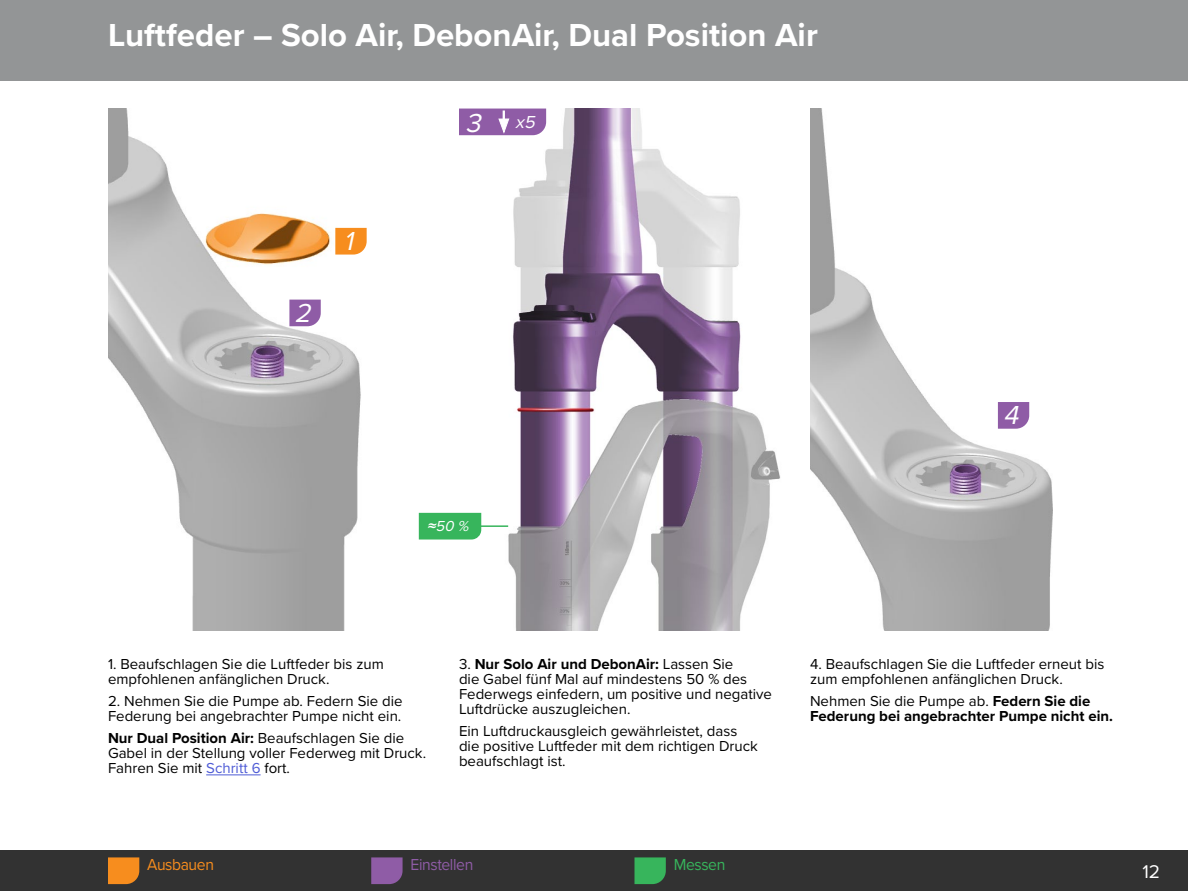
<style>
.page{position:relative;width:1188px;height:891px;background:#fff}
.page>*{position:absolute;margin:0;border:0;box-sizing:border-box;transform-origin:0 0}
.t1{font:700 33px "Proxima Nova";color:#fff}
.t2{font:italic 27px "Proxima Nova";color:#fff}
.t3{font:19.2px "Proxima Nova";color:#fff}
.t4{font:italic 18px "Proxima Nova";color:#fff}
.t5{font:16.5px "Proxima Nova";letter-spacing:-.025em;color:#8f5ca6;scale:.95 1}
.t6{font:16.5px "Proxima Nova";letter-spacing:-.025em;color:#f78d1e;scale:.95 1}
.t7{font:16.5px "Proxima Nova";letter-spacing:-.025em;color:#37b55c;scale:.95 1}
.t8{font:15px/15px "Proxima Nova";color:#000}
.t9{font:700 15px/15px "Proxima Nova";color:#000}
.t10{font:italic 15px "Proxima Nova";color:#fff}
.s1{font-family:"Arial"}
.s2{font-weight:700}
.s3{color:#4f5cd6}
.s4{font-weight:400}
</style>
<div class="page">
<div style="left:0;top:850px;width:1188px;height:41px;background:#323232"></div>
<div style="left:0;top:0;width:1188px;height:81px;background:#939596"></div>
<hr style="left:206px;top:774px;width:55px;height:1px;background:#4f5cd6">
<img style="left:108px;top:109px;width:324px;height:521px">
<img style="left:459px;top:109px;width:321px;height:521px">
<img style="left:810px;top:109px;width:243px;height:521px">
<svg style="left:459px;top:109px;width:87px;height:26px"></svg>
<hr style="left:459px;top:525px;width:49px;height:2px;background:#37b55c">
<div style="left:419px;top:513px;width:62px;height:27px;background:#37b55c"></div>
<svg style="left:335px;top:228px;width:32px;height:27px"></svg>
<svg style="left:289px;top:300px;width:32px;height:26px"></svg>
<svg style="left:998px;top:402px;width:31px;height:27px"></svg>
<svg style="left:371px;top:857px;width:32px;height:27px"></svg>
<svg style="left:108px;top:857px;width:31px;height:27px"></svg>
<svg style="left:634px;top:857px;width:32px;height:27px"></svg>
<h1 class="t1" style="left:108px;top:11px;width:711px">Luftfeder – Solo Air, DebonAir, Dual Position Air</h1>
<h2 class="t2" style="left:294px;top:293px;width:25px">2</h2>
<h2 class="t2" style="left:344px;top:221px;width:19px">1</h2>
<h2 class="t2" style="left:466px;top:103px;width:25px">3</h2>
<p class="t4" style="left:515px;top:109px;width:26px">x5</p>
<p class="t10" style="left:427px;top:515px;width:47px"><span class="s1">≈</span>50 %</p>
<h2 class="t2" style="left:1003px;top:395px;width:25px">4</h2>
<p class="t8" style="left:108px;top:656px;width:277px">1. Beaufschlagen Sie die Luftfeder bis zum empfohlenen anfänglichen Druck.</p>
<p class="t8" style="left:108px;top:693px;width:296px">2. Nehmen Sie die Pumpe ab. Federn Sie die<br>Federung bei angebrachter Pumpe nicht ein.</p>
<p class="t8" style="left:108px;top:729px;width:320px"><span class="s2">Nur Dual Position Air:</span> Beaufschlagen Sie die<br>Gabel in der Stellung voller Federweg mit Druck.<br>Fahren Sie mit <span class="s3">Schritt 6</span> fort.</p>
<p class="t8" style="left:459px;top:656px;width:315px">3. <span class="s2">Nur Solo Air und DebonAir:</span> Lassen Sie<br>die Gabel fünf Mal auf mindestens 50 % des Federwegs einfedern, um positive und negative Luftdrücke auszugleichen.</p>
<p class="t8" style="left:459px;top:723px;width:300px">Ein Luftdruckausgleich gewährleistet, dass die positive Luftfeder mit dem richtigen Druck beaufschlagt ist.</p>
<p class="t6" style="left:147px;top:853px;width:72px">Ausbauen</p>
<p class="t5" style="left:411px;top:853px;width:68px">Einstellen</p>
<p class="t7" style="left:674px;top:853px;width:56px">Messen</p>
<p class="t8" style="left:810px;top:656px;width:296px">4. Beaufschlagen Sie die Luftfeder erneut bis zum empfohlenen anfänglichen Druck.</p>
<p class="t9" style="left:810px;top:693px;width:304px"><span class="s4">Nehmen Sie die Pumpe ab.</span> Federn Sie die<br>Federung bei angebrachter Pumpe nicht ein.</p>
<p class="t3" style="left:1142px;top:857px;width:19px">12</p>
</div>
